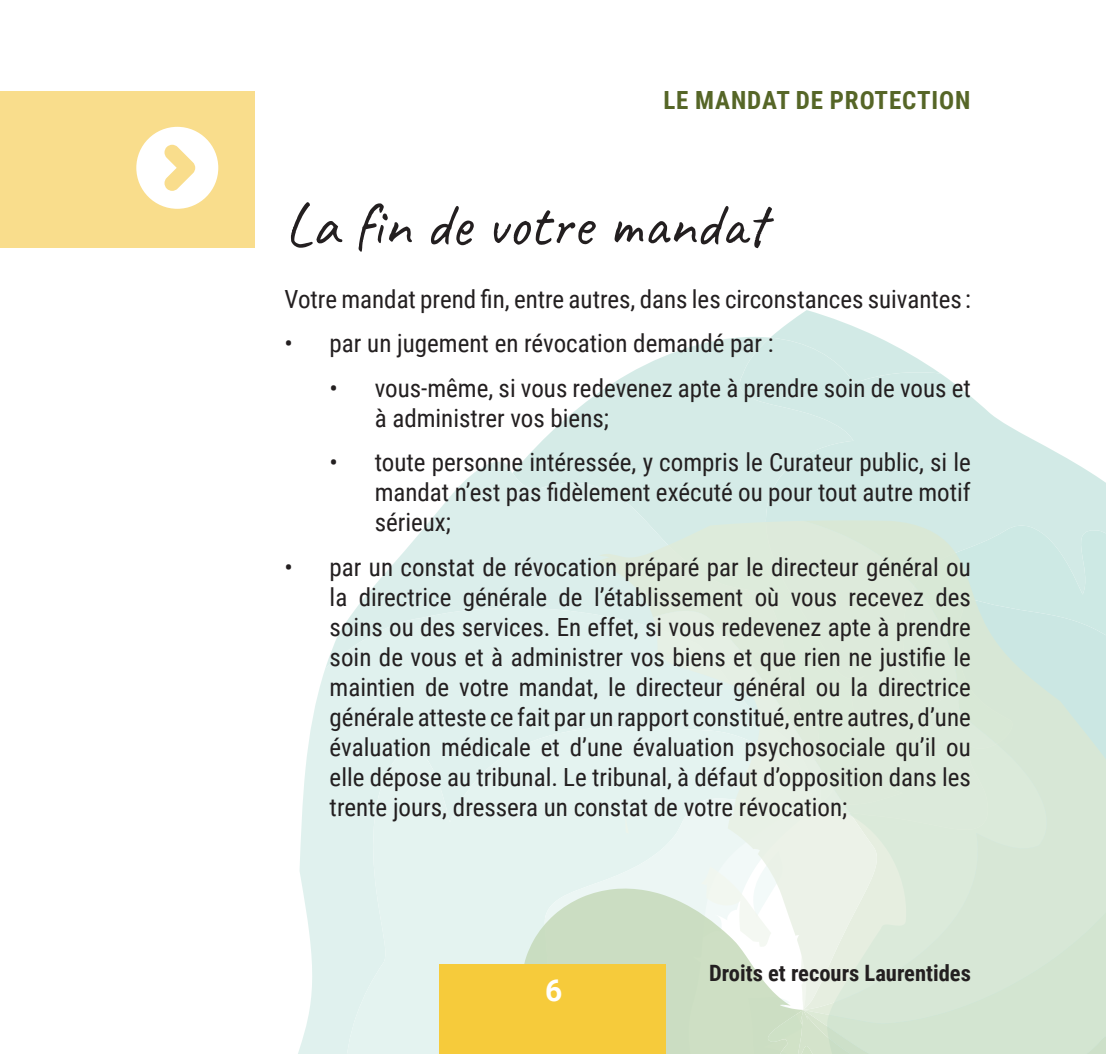
<style>
.page{position:relative;width:1106px;height:1054px;background:#fff}
.page>*{position:absolute;margin:0;border:0;box-sizing:border-box;transform-origin:0 0}
.t1{font:62.5px "Caveat";color:#231f20}
.t2{font:700 30px "Roboto";color:#fff}
.t3{font:25px/30px "Roboto Condensed";color:#231f20;text-align:justify}
.t4{font:700 25px "Roboto Condensed";letter-spacing:.035em;color:#566627}
.t5{font:700 22.5px "Roboto Condensed";color:#231f20}
</style>
<div class="page">
<svg style="left:776px;top:310px;width:101px;height:27px"></svg>
<svg style="left:866px;top:337px;width:239px;height:183px;fill:#d2eae6"></svg>
<svg style="left:523px;top:333px;width:343px;height:187px;fill:#d5ebe7"></svg>
<svg style="left:298px;top:670px;width:46px;height:383px;fill:#e0f1ee"></svg>
<svg style="left:325px;top:461px;width:495px;height:347px;fill:#e0f1ee"></svg>
<div style="left:344px;top:726px;width:251px;height:327px;background:#e4f3f0"></div>
<div style="left:544px;top:798px;width:51px;height:89px;background:#e4f3f0"></div>
<svg style="left:513px;top:887px;width:82px;height:76px;background:#d6e7d7"></svg>
<div style="left:666px;top:1010px;width:136px;height:43px;background:#cedfc4"></div>
<svg style="left:1046px;top:520px;width:59px;height:309px;background:#d0e7df"></svg>
<div style="left:802px;top:829px;width:303px;height:224px;background:#d3e5d1"></div>
<svg style="left:595px;top:520px;width:451px;height:490px;background:#d9eadc"></svg>
<svg style="left:653px;top:610px;width:225px;height:400px;background:#e3eee3"></svg>
<div style="left:439px;top:963px;width:227px;height:90px;background:#f6cb3b"></div>
<div style="left:0;top:91px;width:255px;height:156px;background:#f9dd8c"></div>
<svg style="left:136px;top:127px;width:82px;height:82px"></svg>
<p class="t4" style="left:663px;top:82px;width:308px">LE MANDAT DE PROTECTION</p>
<h1 class="t1" style="left:284px;top:185px;width:483px">La fin de votre mandat</h1>
<p class="t3" style="left:284px;top:283px;width:687px">Votre mandat prend fin, entre autres, dans les circonstances suivantes :</p>
<p class="t3" style="left:284px;top:327px;width:490px">• par un jugement en révocation demandé par :</p>
<p class="t3" style="left:374px;top:372px;width:597px;text-indent:-45px">• vous-même, si vous redevenez apte à prendre soin de vous et à administrer vos biens;</p>
<p class="t3" style="left:374px;top:446px;width:597px;text-indent:-45px">• toute personne intéressée, y compris le Curateur public, si le mandat n’est pas fidèlement exécuté ou pour tout autre motif sérieux;</p>
<p class="t3" style="left:329px;top:550px;width:642px;text-indent:-45px">• par un constat de révocation préparé par le directeur général ou la directrice générale de l’établissement où vous recevez des soins ou des services. En effet, si vous redevenez apte à prendre soin de vous et à administrer vos biens et que rien ne justifie le maintien de votre mandat, le directeur général ou la directrice générale atteste ce fait par un rapport constitué, entre autres, d’une évaluation médicale et d’une évaluation psychosociale qu’il ou elle dépose au tribunal. Le tribunal, à défaut d’opposition dans les trente jours, dressera un constat de votre révocation;</p>
<p class="t2" style="left:545px;top:969px;width:19px">6</p>
<p class="t5" style="left:709px;top:956px;width:263px">Droits et recours Laurentides</p>
</div>
